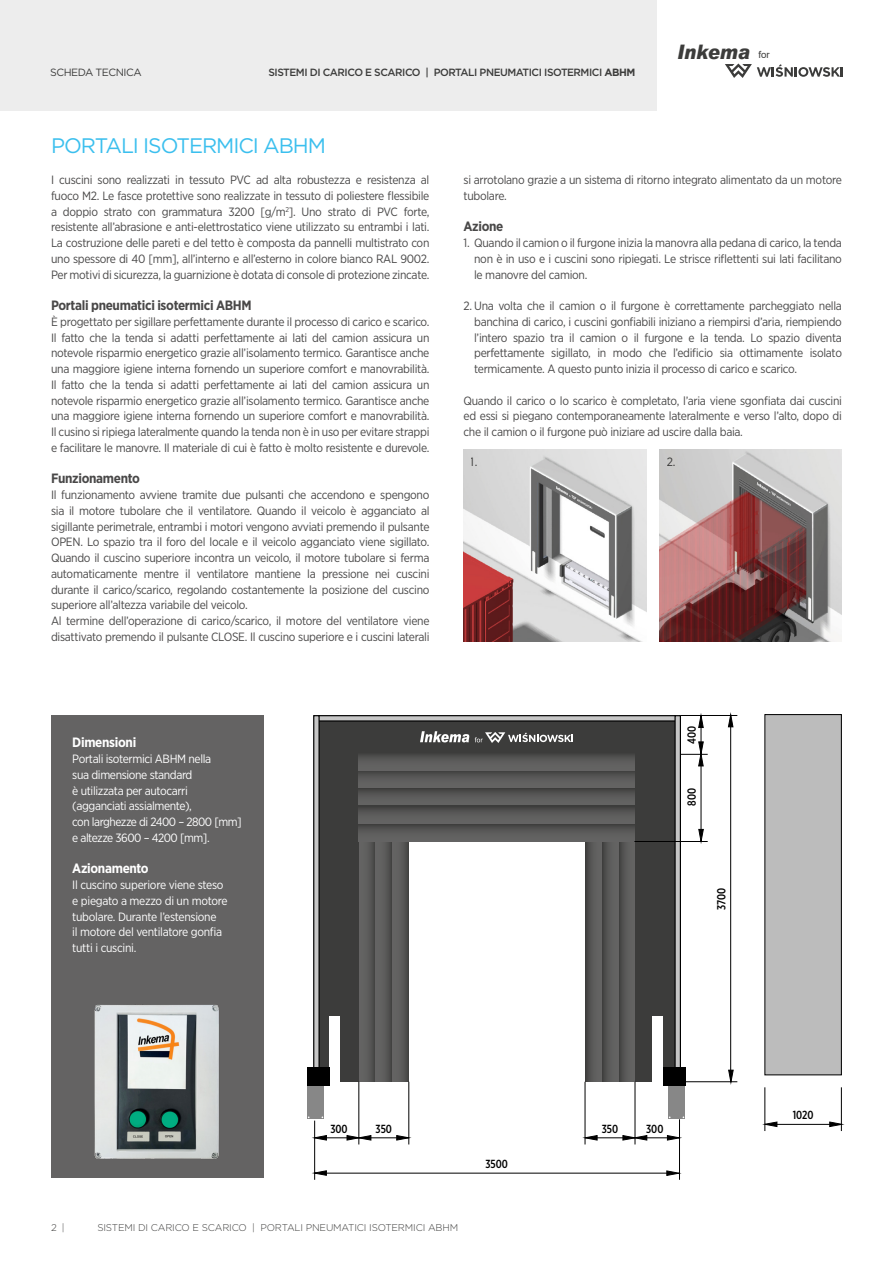
<style>
.page{position:relative;width:893px;height:1263px;background:#fff}
.page>*{position:absolute;margin:0;border:0;box-sizing:border-box;transform-origin:0 0}
.t1{font:21px "Gotham";letter-spacing:-.05em;color:#3bbfee}
.t2{font:italic 900 19.95px "Arial";color:#3c3c3b;scale:.9 1}
.t3{font:700 13.5px "Gotham Narrow";letter-spacing:-.025em;color:#494848}
.t4{font:700 13.5px "Gotham Narrow";letter-spacing:-.025em;color:#fff}
.t5{font:12px/15.8px "Gotham Narrow";letter-spacing:-.025em;color:#494848;text-align:justify}
.t6{font:12px/15.8px "Gotham Narrow";letter-spacing:-.03em;color:#fff}
.t7{font:12px "Gotham Narrow";color:#282827}
.t8{font:500 11.7px "Gotham X Narrow";color:#000}
.t9{font:500 10.5px "Gotham";letter-spacing:-.045em;color:#3c3c3b}
.t10{font:10.5px "Gotham";letter-spacing:-.045em;color:#3c3c3b}
.t11{font:300 9.75px "Gotham";letter-spacing:-.015em;color:#3c3c3b}
.s1{font-weight:700}
.s2{font-weight:400;font-style:normal;font-size:9.75px}
</style>
<div class="page">
<div style="left:0;top:0;width:657px;height:111px;background:#ededed"></div>
<svg style="left:725px;top:64px;width:118px;height:14px"></svg>
<img style="left:659px;top:450px;width:183px;height:191px">
<img style="left:463px;top:450px;width:183px;height:191px">
<svg style="left:618px;top:754px;width:17px;height:328px;background:#585857"></svg>
<svg style="left:602px;top:841px;width:16px;height:241px;background:#575756"></svg>
<svg style="left:585px;top:841px;width:17px;height:241px;background:#575656"></svg>
<svg style="left:359px;top:841px;width:16px;height:241px;background:#5a5959"></svg>
<svg style="left:375px;top:841px;width:17px;height:241px;background:#5a5959"></svg>
<svg style="left:392px;top:841px;width:17px;height:241px;background:#595958"></svg>
<div style="left:319px;top:720px;width:344px;height:34px;background:#3c3c3b"></div>
<div style="left:635px;top:721px;width:40px;height:361px;background:#3c3c3b"></div>
<div style="left:319px;top:721px;width:40px;height:361px;background:#3c3c3b"></div>
<hr style="left:321px;top:1173px;width:352px;height:1px;background:#000">
<hr style="left:314px;top:1120px;width:1px;height:60px;background:#000">
<hr style="left:679px;top:1119px;width:1px;height:61px;background:#000">
<hr style="left:359px;top:1082px;width:1px;height:62px;background:#000">
<hr style="left:408px;top:1082px;width:1px;height:62px;background:#000">
<hr style="left:730px;top:715px;width:1px;height:367px;background:#000">
<hr style="left:701px;top:715px;width:1px;height:39px;background:#000">
<hr style="left:701px;top:758px;width:1px;height:78px;background:#000">
<hr style="left:680px;top:715px;width:57px;height:1px;background:#000">
<hr style="left:677px;top:1081px;width:60px;height:1px;background:#000">
<hr style="left:320px;top:1137px;width:38px;height:1px;background:#000">
<hr style="left:359px;top:1137px;width:49px;height:1px;background:#000">
<div style="left:314px;top:716px;width:364px;height:5px;background:#c6c6c6"></div>
<div style="left:313px;top:715px;width:366px;height:6px;border:1px solid #000"></div>
<div style="left:314px;top:716px;width:5px;height:358px;background:#c6c6c6"></div>
<div style="left:313px;top:715px;width:7px;height:360px;border:1px solid #000"></div>
<div style="left:675px;top:716px;width:5px;height:358px;background:#c6c6c6"></div>
<div style="left:674px;top:715px;width:7px;height:360px;border:1px solid #000"></div>
<svg style="left:359px;top:788px;width:275px;height:18px;background:#555554"></svg>
<svg style="left:359px;top:770px;width:275px;height:18px;background:#595958"></svg>
<svg style="left:359px;top:754px;width:275px;height:16px;background:#5a5959"></svg>
<svg style="left:359px;top:824px;width:275px;height:17px;background:#575756"></svg>
<svg style="left:359px;top:806px;width:275px;height:18px;background:#575756"></svg>
<hr style="left:634px;top:841px;width:74px;height:1px;background:#000">
<svg style="left:728px;top:716px;width:5px;height:11px"></svg>
<svg style="left:729px;top:1070px;width:4px;height:12px"></svg>
<svg style="left:667px;top:1171px;width:12px;height:4px"></svg>
<svg style="left:314px;top:1135px;width:12px;height:5px"></svg>
<svg style="left:347px;top:1135px;width:24px;height:5px"></svg>
<svg style="left:397px;top:1135px;width:12px;height:5px"></svg>
<svg style="left:314px;top:1171px;width:12px;height:4px"></svg>
<svg style="left:699px;top:716px;width:4px;height:11px"></svg>
<svg style="left:680px;top:742px;width:28px;height:24px"></svg>
<svg style="left:699px;top:829px;width:4px;height:12px"></svg>
<hr style="left:635px;top:1082px;width:1px;height:62px;background:#000">
<hr style="left:585px;top:1082px;width:1px;height:62px;background:#000">
<hr style="left:636px;top:1137px;width:38px;height:1px;background:#000">
<hr style="left:586px;top:1137px;width:48px;height:1px;background:#000">
<svg style="left:667px;top:1135px;width:12px;height:5px"></svg>
<svg style="left:623px;top:1135px;width:24px;height:5px"></svg>
<svg style="left:585px;top:1135px;width:12px;height:5px"></svg>
<hr style="left:771px;top:1124px;width:64px;height:1px;background:#000">
<hr style="left:765px;top:1087px;width:1px;height:44px;background:#000">
<hr style="left:841px;top:1087px;width:1px;height:44px;background:#000">
<div style="left:765px;top:715px;width:76px;height:360px;background:#bcbcbc"></div>
<div style="left:765px;top:714px;width:77px;height:361px;border:1px solid #000"></div>
<svg style="left:830px;top:1122px;width:12px;height:4px"></svg>
<svg style="left:765px;top:1122px;width:12px;height:4px"></svg>
<svg style="left:420px;top:731px;width:49px;height:11px"></svg>
<svg style="left:475px;top:732px;width:98px;height:11px"></svg>
<div style="left:329px;top:1016px;width:10px;height:66px;background:#fff"></div>
<div style="left:653px;top:1016px;width:10px;height:66px;background:#fff"></div>
<div style="left:307px;top:1085px;width:17px;height:34px;background:#878787"></div>
<div style="left:307px;top:1067px;width:22px;height:19px;background:#000"></div>
<div style="left:668px;top:1085px;width:17px;height:34px;background:#878787"></div>
<div style="left:663px;top:1067px;width:22px;height:19px;background:#000"></div>
<div style="left:51px;top:715px;width:213px;height:463px;background:#646363"></div>
<img style="left:94px;top:1004px;width:125px;height:155px">
<p class="t10" style="left:50px;top:66px;width:93px">SCHEDA TECNICA</p>
<p class="t9" style="left:268px;top:66px;width:368px">SISTEMI DI CARICO E SCARICO | PORTALI PNEUMATICI ISOTERMICI <span class="s1">ABHM</span></p>
<h2 class="t2" style="left:677px;top:39px;width:104px">Inkema <span class="s2">for</span></h2>
<h1 class="t1" style="left:51px;top:132px;width:276px">PORTALI ISOTERMICI ABHM</h1>
<p class="t5" style="left:51px;top:172px;width:380px">I cuscini sono realizzati in tessuto PVC ad alta robustezza e resistenza al fuoco M2. Le fasce protettive sono realizzate in tessuto di poliestere flessibile a doppio strato con grammatura 3200 [g/m<sup>2</sup>]. Uno strato di PVC forte, resistente all’abrasione e anti-elettrostatico viene utilizzato su entrambi i lati.<br>La costruzione delle pareti e del tetto è composta da pannelli multistrato con uno spessore di 40 [mm], all’interno e all’esterno in colore bianco RAL 9002.<br>Per motivi di sicurezza, la guarnizione è dotata di console di protezione zincate.</p>
<p class="t3" style="left:51px;top:297px;width:202px">Portali pneumatici isotermici ABHM</p>
<p class="t5" style="left:51px;top:314px;width:380px">È progettato per sigillare perfettamente durante il processo di carico e scarico.<br>Il fatto che la tenda si adatti perfettamente ai lati del camion assicura un notevole risparmio energetico grazie all’isolamento termico. Garantisce anche una maggiore igiene interna fornendo un superiore comfort e manovrabilità.<br>Il fatto che la tenda si adatti perfettamente ai lati del camion assicura un notevole risparmio energetico grazie all’isolamento termico. Garantisce anche una maggiore igiene interna fornendo un superiore comfort e manovrabilità.<br>Il cusino si ripiega lateralmente quando la tenda non è in uso per evitare strappi e facilitare le manovre. Il materiale di cui è fatto è molto resistente e durevole.</p>
<p class="t3" style="left:51px;top:470px;width:90px">Funzionamento</p>
<p class="t5" style="left:51px;top:487px;width:380px;text-align:left">Il funzionamento avviene tramite due pulsanti che accendono e spengono sia il motore tubolare che il ventilatore. Quando il veicolo è agganciato al sigillante perimetrale, entrambi i motori vengono avviati premendo il pulsante OPEN. Lo spazio tra il foro del locale e il veicolo agganciato viene sigillato.<br>Quando il cuscino superiore incontra un veicolo, il motore tubolare si ferma automaticamente mentre il ventilatore mantiene la pressione nei cuscini durante il carico/scarico, regolando costantemente la posizione del cuscino superiore all’altezza variabile del veicolo.<br>Al termine dell’operazione di carico/scarico, il motore del ventilatore viene disattivato premendo il pulsante CLOSE. Il cuscino superiore e i cuscini laterali</p>
<p class="t4" style="left:72px;top:734px;width:65px">Dimensioni</p>
<p class="t6" style="left:72px;top:751px;width:171px">Portali isotermici ABHM nella<br>sua dimensione standard<br>è utilizzata per autocarri (agganciati assialmente),<br>con larghezze di 2400 – 2800 [mm] e altezze 3600 – 4200 [mm].</p>
<p class="t4" style="left:72px;top:860px;width:78px">Azionamento</p>
<p class="t6" style="left:72px;top:877px;width:157px">Il cuscino superiore viene steso e piegato a mezzo di un motore tubolare. Durante l’estensione<br>il motore del ventilatore gonfia tutti i cuscini.</p>
<p class="t5" style="left:463px;top:172px;width:380px">si arrotolano grazie a un sistema di ritorno integrato alimentato da un motore tubolare.</p>
<p class="t3" style="left:463px;top:218px;width:41px">Azione</p>
<p class="t5" style="left:474px;top:235px;width:369px;text-indent:-11px">1. Quando il camion o il furgone inizia la manovra alla pedana di carico, la tenda non è in uso e i cuscini sono ripiegati. Le strisce riflettenti sui lati facilitano le manovre del camion.</p>
<p class="t5" style="left:474px;top:298px;width:369px;text-indent:-11px">2. Una volta che il camion o il furgone è correttamente parcheggiato nella banchina di carico, i cuscini gonfiabili iniziano a riempirsi d’aria, riempiendo l’intero spazio tra il camion o il furgone e la tenda. Lo spazio diventa perfettamente sigillato, in modo che l’edificio sia ottimamente isolato termicamente. A questo punto inizia il processo di carico e scarico.</p>
<p class="t5" style="left:463px;top:392px;width:380px">Quando il carico o lo scarico è completato, l’aria viene sgonfiata dai cuscini ed essi si piegano contemporaneamente lateralmente e verso l’alto, dopo di che il camion o il furgone può iniziare ad uscire dalla baia.</p>
<p class="t7" style="left:471px;top:454px;width:8px">1.</p>
<p class="t7" style="left:667px;top:454px;width:10px">2.</p>
<p class="t8" style="left:685px;top:744px;width:19px;rotate:-90deg">400</p>
<p class="t8" style="left:685px;top:806px;width:19px;rotate:-90deg">800</p>
<p class="t8" style="left:714px;top:910px;width:24px;rotate:-90deg">3700</p>
<p class="t8" style="left:793px;top:1108px;width:22px">1020</p>
<p class="t8" style="left:330px;top:1121px;width:19px">300</p>
<p class="t8" style="left:376px;top:1121px;width:18px">350</p>
<p class="t8" style="left:602px;top:1121px;width:18px">350</p>
<p class="t8" style="left:646px;top:1121px;width:19px">300</p>
<p class="t11" style="left:51px;top:1221px;width:15px">2 |</p>
<p class="t11" style="left:97px;top:1221px;width:362px">SISTEMI DI CARICO E SCARICO | PORTALI PNEUMATICI ISOTERMICI ABHM</p>
<p class="t8" style="left:485px;top:1157px;width:24px">3500</p>
</div>
